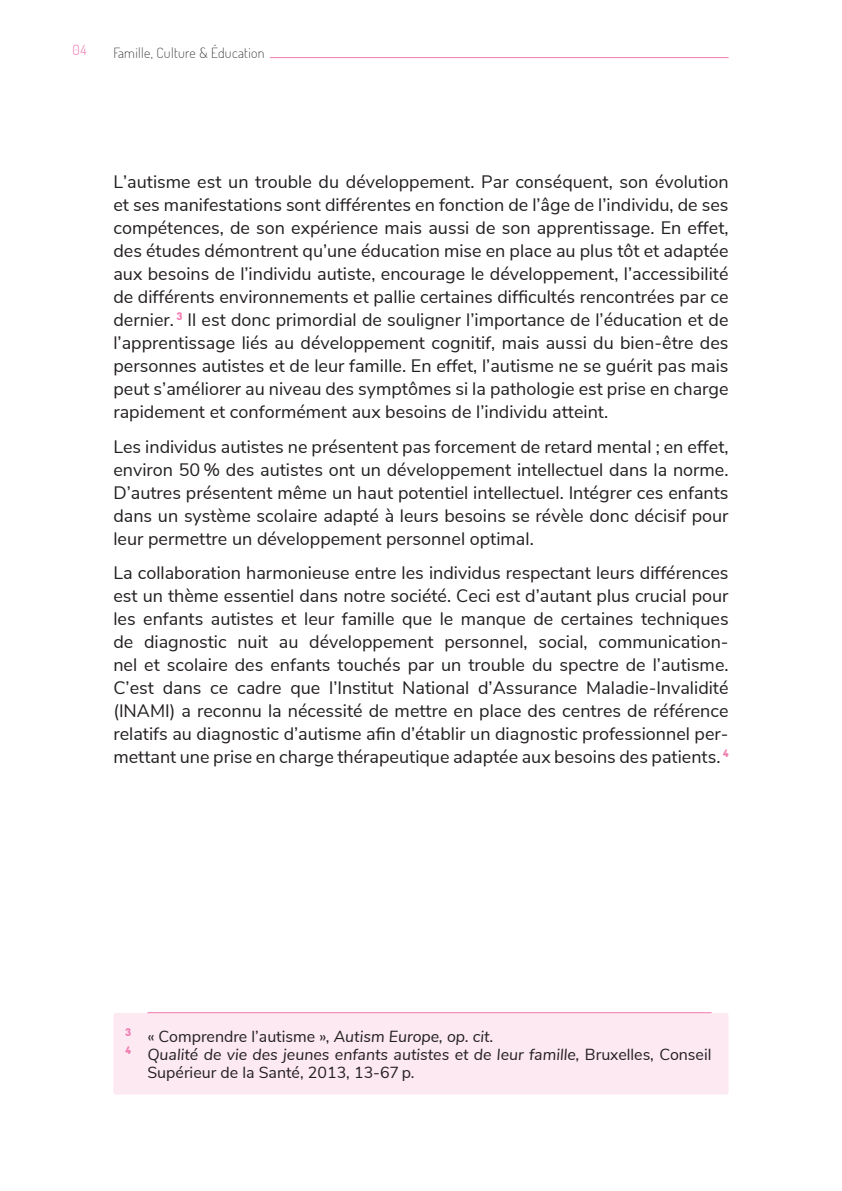
<style>
.page{position:relative;width:842px;height:1191px;background:#fff}
.page>*{position:absolute;margin:0;border:0;box-sizing:border-box;transform-origin:0 0}
.t1{font:18px/23px "Nunito Sans";color:#231f20;text-align:justify}
.t2{font:16px "Nunito Sans";color:#231f20}
.t3{font:italic 16px "Nunito Sans";color:#231f20}
.t4{font:200 14px "Dosis";letter-spacing:.025em;color:#231f20}
.t5{font:300 14px "Dosis";color:#f178ae}
.s1{font-style:italic}
.s2{font-style:normal}
</style>
<div class="page">
<hr style="left:113px;top:57px;width:616px;height:1px;background:#f178ae">
<div style="left:108px;top:52px;width:162px;height:10px;background:#fff"></div>
<div style="left:113px;top:1013px;width:616px;height:81px;background:#fce9f1;border-radius:3px"></div>
<hr style="left:147px;top:1012px;width:564px;height:1px;background:#f178ae">
<p class="t5" style="left:73px;top:41px;width:16px">04</p>
<p class="t4" style="left:113px;top:44px;width:153px">Famille, Culture &amp; Éducation</p>
<p class="t1" style="left:113px;top:169px;width:617px">L’autisme est un trouble du développement. Par conséquent, son évolution et ses manifestations sont différentes en fonction de l’âge de l’individu, de ses compétences, de son expérience mais aussi de son apprentissage. En effet, des études démontrent qu’une éducation mise en place au plus tôt et adaptée aux besoins de l’individu autiste, encourage le développement, l’accessibilité de différents environnements et pallie certaines difficultés rencontrées par ce dernier. <sup>3</sup> Il est donc primordial de souligner l’importance de l’éducation et de l’apprentissage liés au développement cognitif, mais aussi du bien-être des personnes autistes et de leur famille. En effet, l’autisme ne se guérit pas mais peut s’améliorer au niveau des symptômes si la pathologie est prise en charge rapidement et conformément aux besoins de l’individu atteint.</p>
<p class="t1" style="left:113px;top:434px;width:617px">Les individus autistes ne présentent pas forcement de retard mental ; en effet, environ 50 % des autistes ont un développement intellectuel dans la norme.<br>D’autres présentent même un haut potentiel intellectuel. Intégrer ces enfants dans un système scolaire adapté à leurs besoins se révèle donc décisif pour leur permettre un développement personnel optimal.</p>
<p class="t1" style="left:113px;top:560px;width:617px">La collaboration harmonieuse entre les individus respectant leurs différences est un thème essentiel dans notre société. Ceci est d’autant plus crucial pour les enfants autistes et leur famille que le manque de certaines techniques de diagnostic nuit au développement personnel, social, communication&shy;nel et scolaire des enfants touchés par un trouble du spectre de l’autisme.<br>C’est dans ce cadre que l’Institut National d’Assurance Maladie-Invalidité (INAMI) a reconnu la nécessité de mettre en place des centres de référence relatifs au diagnostic d’autisme afin d’établir un diagnostic professionnel per&shy;mettant une prise en charge thérapeutique adaptée aux besoins des patients. <sup>4</sup></p>
<p class="t2" style="left:125px;top:1024px;width:370px"><sup>3</sup> « Comprendre l’autisme », <span class="s1">Autism Europe, op. cit.</span></p>
<p class="t3" style="left:125px;top:1042px;width:588px"><sup>4</sup> Qualité de vie des jeunes enfants autistes et de leur famille, <span class="s2">Bruxelles, Conseil</span></p>
<p class="t2" style="left:147px;top:1060px;width:269px">Supérieur de la Santé, 2013, 13-67 p.</p>
</div>
